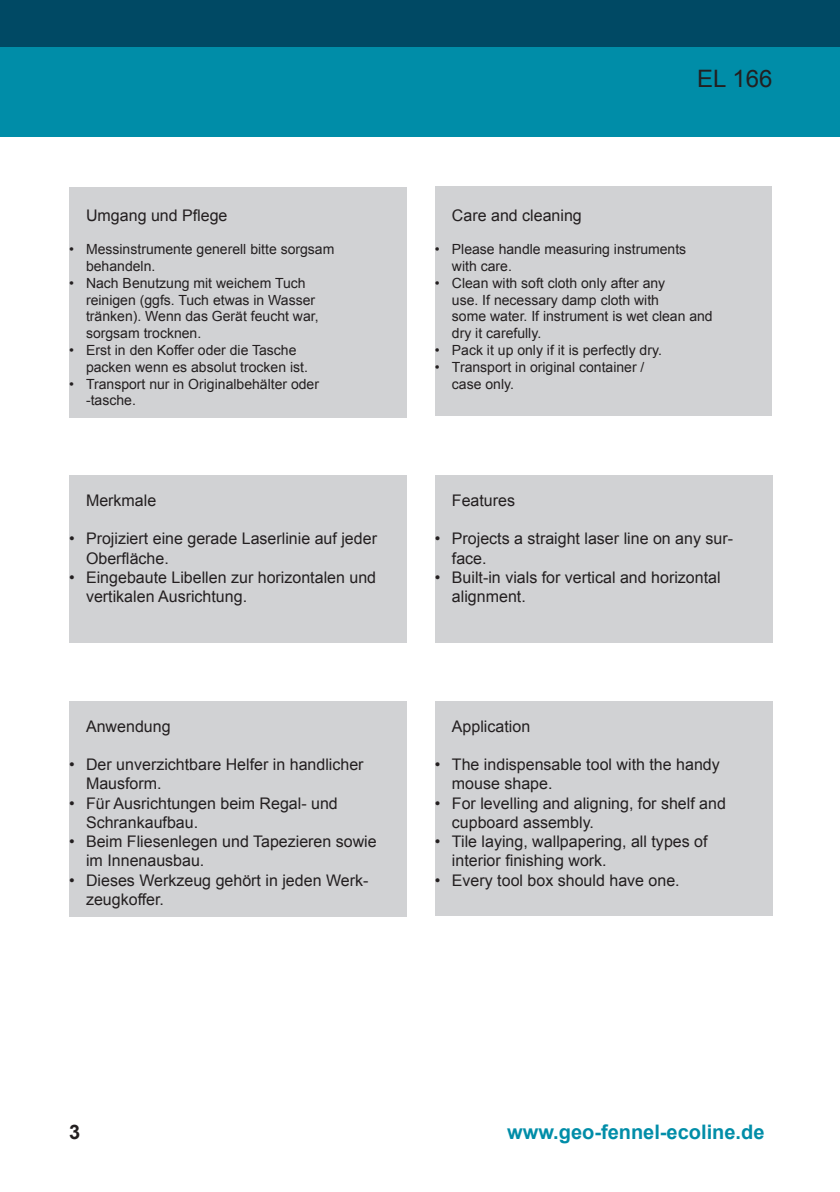
<style>
.page{position:relative;width:840px;height:1192px;background:#fff}
.page>*{position:absolute;margin:0;border:0;box-sizing:border-box;transform-origin:0 0}
.t1{font:24px "Arial";color:#231f20}
.t2{font:700 20px "Arial";color:#008da8}
.t3{font:700 20px "Arial";color:#231f20}
.t4{font:16px/19.2px "Arial";color:#231f20}
.t5{font:14px/16.8px "Arial";color:#231f20}
</style>
<div class="page">
<hr style="left:0;top:46px;width:1px;height:91px;background:#008da8">
<hr style="left:0;top:0;width:1px;height:46px;background:#004964">
<div style="left:1px;top:46px;width:838px;height:91px;background:#008da8"></div>
<div style="left:1px;top:0;width:838px;height:46px;background:#004964"></div>
<div style="left:69px;top:187px;width:337px;height:230px;background:#d1d2d4"></div>
<div style="left:435px;top:187px;width:336px;height:229px;background:#d1d2d4"></div>
<div style="left:69px;top:475px;width:337px;height:168px;background:#d1d2d4"></div>
<div style="left:435px;top:475px;width:337px;height:167px;background:#d1d2d4"></div>
<div style="left:69px;top:701px;width:337px;height:215px;background:#d1d2d4"></div>
<div style="left:435px;top:701px;width:337px;height:214px;background:#d1d2d4"></div>
<h1 class="t1" style="left:697px;top:62px;width:77px">EL 166</h1>
<p class="t5" style="left:69px;top:241px;width:6px">•</p>
<p class="t5" style="left:69px;top:274px;width:6px">•</p>
<p class="t5" style="left:69px;top:342px;width:6px">•</p>
<p class="t5" style="left:69px;top:375px;width:6px">•</p>
<p class="t4" style="left:86px;top:205px;width:143px">Umgang und Pflege</p>
<p class="t5" style="left:86px;top:241px;width:250px">Messinstrumente generell bitte sorgsam behandeln.<br>Nach Benutzung mit weichem Tuch reinigen (ggfs. Tuch etwas in Wasser tränken). Wenn das Gerät feucht war, sorgsam trocknen.<br>Erst in den Koffer oder die Tasche packen wenn es absolut trocken ist.<br>Transport nur in Originalbehälter oder -tasche.</p>
<p class="t5" style="left:435px;top:241px;width:6px">•</p>
<p class="t5" style="left:435px;top:274px;width:6px">•</p>
<p class="t5" style="left:435px;top:342px;width:6px">• •</p>
<p class="t4" style="left:452px;top:205px;width:131px">Care and cleaning</p>
<p class="t5" style="left:452px;top:241px;width:262px">Please handle measuring instruments with care.<br>Clean with soft cloth only after any<br>use. If necessary damp cloth with<br>some water. If instrument is wet clean and dry it carefully.<br>Pack it up only if it is perfectly dry.<br>Transport in original container /<br>case only.</p>
<p class="t4" style="left:69px;top:529px;width:7px">•</p>
<p class="t4" style="left:69px;top:568px;width:7px">•</p>
<p class="t4" style="left:69px;top:491px;width:89px">Merkmale</p>
<p class="t4" style="left:86px;top:529px;width:293px">Projiziert eine gerade Laserlinie auf jeder<br>Oberfläche.<br>Eingebaute Libellen zur horizontalen und vertikalen Ausrichtung.</p>
<p class="t4" style="left:435px;top:529px;width:7px">•</p>
<p class="t4" style="left:435px;top:568px;width:7px">•</p>
<p class="t4" style="left:452px;top:491px;width:65px">Features</p>
<p class="t4" style="left:452px;top:529px;width:282px">Projects a straight laser line on any sur&shy;face.<br>Built-in vials for vertical and horizontal alignment.</p>
<p class="t4" style="left:69px;top:755px;width:7px">•</p>
<p class="t4" style="left:69px;top:793px;width:7px">•</p>
<p class="t4" style="left:69px;top:832px;width:7px">•</p>
<p class="t4" style="left:69px;top:870px;width:7px">•</p>
<p class="t4" style="left:69px;top:716px;width:103px">Anwendung</p>
<p class="t4" style="left:86px;top:755px;width:279px">Der unverzichtbare Helfer in handlicher</p>
<p class="t4" style="left:69px;top:774px;width:94px">Mausform.</p>
<p class="t4" style="left:86px;top:793px;width:253px">Für Ausrichtungen beim Regal- und</p>
<p class="t4" style="left:69px;top:812px;width:131px">Schrankaufbau.</p>
<p class="t4" style="left:86px;top:832px;width:292px">Beim Fliesenlegen und Tapezieren sowie</p>
<p class="t4" style="left:86px;top:851px;width:120px">im I nnenausbau.</p>
<p class="t4" style="left:86px;top:870px;width:284px">Dieses Werkzeug gehört in jeden Werk-</p>
<p class="t4" style="left:86px;top:889px;width:79px">zeugkoffer.</p>
<p class="t4" style="left:435px;top:755px;width:7px">•</p>
<p class="t4" style="left:435px;top:793px;width:7px">•</p>
<p class="t4" style="left:435px;top:832px;width:7px">•</p>
<p class="t4" style="left:435px;top:870px;width:7px">•</p>
<p class="t4" style="left:435px;top:716px;width:97px">Application</p>
<p class="t4" style="left:452px;top:755px;width:275px">The indispensable tool with the handy mouse shape.<br>For levelling and aligning, for shelf and cupboard assembly.<br>Tile laying, wallpapering, all types of interior finishing work.<br>Every tool box should have one.</p>
<p class="t3" style="left:69px;top:1118px;width:13px">3</p>
<p class="t2" style="left:507px;top:1118px;width:259px">www.geo-fennel-ecoline.de</p>
</div>
